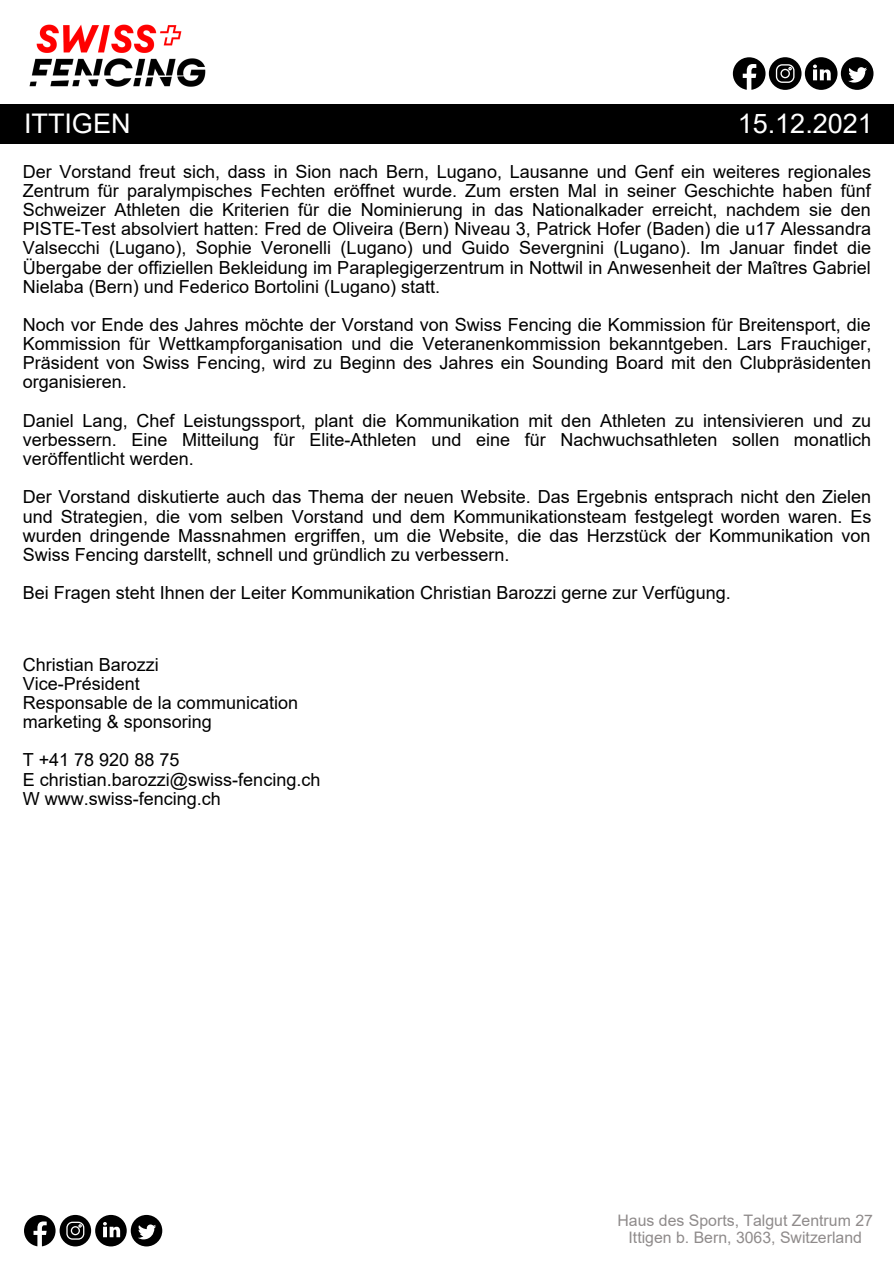
<style>
.page{position:relative;width:894px;height:1264px;background:#fff}
.page>*{position:absolute;margin:0;border:0;box-sizing:border-box;transform-origin:0 0}
.t1{font:27px "Arial";color:#fff}
.t2{font:18px/19.2px "Arial";color:#000;text-align:justify}
.t3{font:15.9px "Arial";color:#8f8b8b}
</style>
<div class="page">
<img style="left:29px;top:24px;width:177px;height:63px">
<svg style="left:732px;top:57px;width:105px;height:33px"></svg>
<div style="left:840px;top:57px;width:33px;height:33px;background:#000;border-radius:50%"></div>
<svg style="left:848px;top:67px;width:18px;height:16px"></svg>
<div style="left:0;top:104px;width:893px;height:40px;background:#000"></div>
<svg style="left:24px;top:1214px;width:103px;height:32px"></svg>
<div style="left:131px;top:1214px;width:31px;height:32px;background:#000;border-radius:50%"></div>
<svg style="left:138px;top:1224px;width:18px;height:15px"></svg>
<p class="t1" style="left:24px;top:109px;width:108px">ITTIGEN</p>
<p class="t1" style="left:737px;top:109px;width:137px">15.12.2021</p>
<p class="t2" style="left:23px;top:162px;width:849px">Der Vorstand freut sich, dass in Sion nach Bern, Lugano, Lausanne und Genf ein weiteres regionales Zentrum für paralympisches Fechten eröffnet wurde. Zum ersten Mal in seiner Geschichte haben fünf Schweizer Athleten die Kriterien für die Nominierung in das Nationalkader erreicht, nachdem sie den PISTE-Test absolviert hatten: Fred de Oliveira (Bern) Niveau 3, Patrick Hofer (Baden) die u17 Alessandra Valsecchi (Lugano), Sophie Veronelli (Lugano) und Guido Severgnini (Lugano). Im Januar findet die Übergabe der offiziellen Bekleidung im Paraplegigerzentrum in Nottwil in Anwesenheit der Maîtres Gabriel Nielaba (Bern) und Federico Bortolini (Lugano) statt.</p>
<p class="t2" style="left:23px;top:315px;width:850px">Noch vor Ende des Jahres möchte der Vorstand von Swiss Fencing die Kommission für Breitensport, die Kommission für Wettkampforganisation und die Veteranenkommission bekanntgeben. Lars Frauchiger, Präsident von Swiss Fencing, wird zu Beginn des Jahres ein Sounding Board mit den Clubpräsidenten organisieren.</p>
<p class="t2" style="left:23px;top:411px;width:849px">Daniel Lang, Chef Leistungssport, plant die Kommunikation mit den Athleten zu intensivieren und zu verbessern. Eine Mitteilung für Elite-Athleten und eine für Nachwuchsathleten sollen monatlich veröffentlicht werden.</p>
<p class="t2" style="left:23px;top:487px;width:850px">Der Vorstand diskutierte auch das Thema der neuen Website. Das Ergebnis entsprach nicht den Zielen und Strategien, die vom selben Vorstand und dem Kommunikationsteam festgelegt worden waren. Es wurden dringende Massnahmen ergriffen, um die Website, die das Herzstück der Kommunikation von Swiss Fencing darstellt, schnell und gründlich zu verbessern.</p>
<p class="t2" style="left:23px;top:583px;width:709px">Bei Fragen steht Ihnen der Leiter Kommunikation Christian Barozzi gerne zur Verfügung.</p>
<p class="t2" style="left:23px;top:655px;width:138px">Christian Barozzi</p>
<p class="t2" style="left:23px;top:674px;width:119px">Vice-Président</p>
<p class="t2" style="left:23px;top:693px;width:277px">Responsable de la communication</p>
<p class="t2" style="left:23px;top:712px;width:191px">marketing &amp; sponsoring</p>
<p class="t2" style="left:23px;top:750px;width:158px">T +41 78 920 88 75</p>
<p class="t2" style="left:23px;top:769px;width:299px">E christian.barozzi@swiss-fencing.ch</p>
<p class="t2" style="left:23px;top:789px;width:200px">W www.swiss-fencing.ch</p>
<p class="t3" style="left:617px;top:1211px;width:257px">Haus des Sports, Talgut Zentrum 27</p>
<p class="t3" style="left:628px;top:1228px;width:235px">Ittigen b. Bern, 3063, Switzerland</p>
</div>
